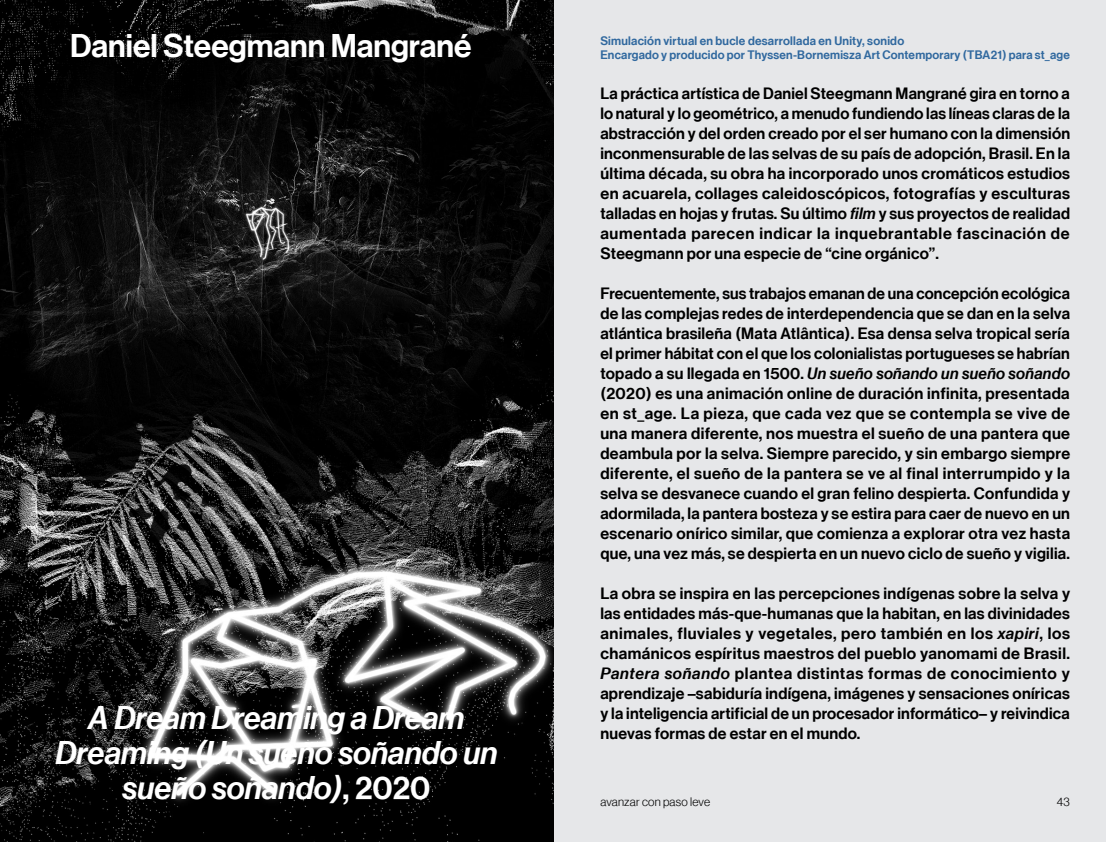
<style>
.page{position:relative;width:1106px;height:842px;background:#e6e7e9}
.page>*{position:absolute;margin:0;border:0;box-sizing:border-box;transform-origin:0 0}
.TEXTO{font:32px/35px "N Haas Grotesk DS Pro 66 Md It";color:#fff;text-align:center}
.TEXTO-2{font:32px "N Haas Grotesk DS Pro 65 Md";color:#fff}
.texto_corrido{font:16px/20px "N Haas Grotesk DS Pro 65 Md";letter-spacing:.015em;color:#000;text-align:justify}
.texto_corrido_pequeñ{font:12px "N Haas Grotesk DS Pro 65 Md";letter-spacing:.015em;color:#31699f}
.t1{font:12px "N Haas Grotesk DS Pro 45 Lt";letter-spacing:.02em;color:#000}
.s1{font-family:"N Haas Grotesk DS Pro 65 Md"}
.s2{font-family:"N Haas Grotesk DS Pro 66 Md It"}
</style>
<div class="page">
<img style="left:0;top:0;width:553px;height:842px">
<p class="TEXTO-2" style="left:70px;top:28px;width:403px">Daniel Steegmann Mangrané</p>
<p class="TEXTO" style="left:55px;top:701px;width:443px">A Dream Dreaming a Dream<br>Dreaming (Un sueño soñando un sueño soñando)<span class="s1">, 2020</span></p>
<p class="texto_corrido_pequeñ" style="left:600px;top:33px;width:305px">Simulación virtual en bucle desarrollada en Unity, sonido</p>
<p class="texto_corrido_pequeñ" style="left:600px;top:47px;width:471px">Encargado y producido por Thyssen-Bornemisza Art Contemporary (TBA21) para st_age</p>
<p class="texto_corrido" style="left:600px;top:83px;width:471px">La práctica artística de Daniel Steegmann Mangrané gira en torno a lo natural y lo geométrico, a menudo fundiendo las líneas claras de la abstracción y del orden creado por el ser humano con la dimensión inconmensurable de las selvas de su país de adopción, Brasil. En la última década, su obra ha incorporado unos cromáticos estudios en acuarela, collages caleidoscópicos, fotografías y esculturas talladas en hojas y frutas. Su último <span class="s2">film</span> y sus proyectos de realidad aumentada parecen indicar la inquebrantable fascinación de Steegmann por una especie de “cine orgánico”.</p>
<p class="texto_corrido" style="left:600px;top:283px;width:471px">Frecuentemente, sus trabajos emanan de una concepción ecológica de las complejas redes de interdependencia que se dan en la selva atlántica brasileña (Mata Atlântica). Esa densa selva tropical sería el primer hábitat con el que los colonialistas portugueses se habrían topado a su llegada en 1500. <span class="s2">Un sueño soñando un sueño soñando </span>(2020) es una animación online de duración infinita, presentada en st_age. La pieza, que cada vez que se contempla se vive de una manera diferente, nos muestra el sueño de una pantera que deambula por la selva. Siempre parecido, y sin embargo siempre diferente, el sueño de la pantera se ve al final interrumpido y la selva se desvanece cuando el gran felino despierta. Confundida y adormilada, la pantera bosteza y se estira para caer de nuevo en un escenario onírico similar, que comienza a explorar otra vez hasta que, una vez más, se despierta en un nuevo ciclo de sueño y vigilia.</p>
<p class="texto_corrido" style="left:600px;top:583px;width:471px">La obra se inspira en las percepciones indígenas sobre la selva y las entidades más-que-humanas que la habitan, en las divinidades animales, fluviales y vegetales, pero también en los <span class="s2">xapiri</span>, los chamánicos espíritus maestros del pueblo yanomami de Brasil.<br><span class="s2">Pantera soñando</span> plantea distintas formas de conocimiento y aprendizaje –sabiduría indígena, imágenes y sensaciones oníricas y la inteligencia artificial de un procesador informático– y reivindica nuevas formas de estar en el mundo.</p>
<p class="t1" style="left:600px;top:795px;width:111px">avanzar con paso leve</p>
<p class="t1" style="left:1056px;top:795px;width:15px">43</p>
</div>
